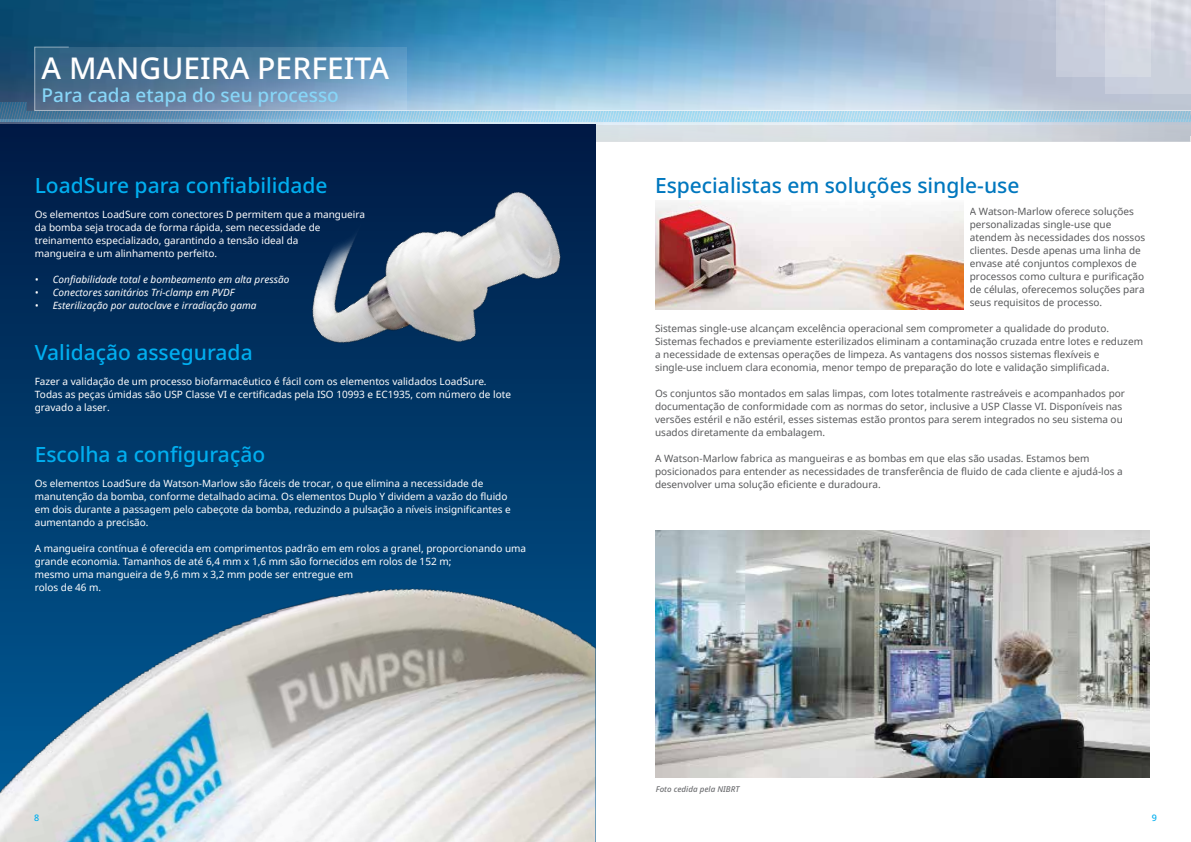
<style>
.page{position:relative;width:1191px;height:842px;background:#fff}
.page>*{position:absolute;margin:0;border:0;box-sizing:border-box;transform-origin:0 0}
.t1{font:500 30px "Noto Sans";color:#fff}
.t2{font:500 21px "Noto Sans";color:#00aeef}
.t3{font:500 21px "Noto Sans";color:#0077be}
.t4{font:500 19px "Noto Sans";color:#87d6f8}
.t5{font:10px/13px "Noto Sans";color:#58595b}
.t6{font:10px/13px "Noto Sans";color:#fff}
.t7{font:italic 10px "Noto Sans";color:#fff}
.t8{font:500 9px "Noto Sans";color:#00aeef}
.t9{font:italic 500 8px "Noto Sans";color:#6d6e71}
</style>
<div class="page">
<img style="left:0;top:0;width:1191px;height:125px">
<svg style="left:595px;top:125px;width:596px;height:17px;background:#d3d9df"></svg>
<svg style="left:0;top:102px;width:1191px;height:17px;background:#91bdd7"></svg>
<hr style="left:0;top:119px;width:1191px;height:3px;background:#9ddcf9">
<svg style="left:34px;top:46px;width:1157px;height:65px;background:#87acc9"></svg>
<div style="left:1056px;top:0;width:49px;height:77px;background:#c9cfdc"></div>
<img style="left:1105px;top:0;width:86px;height:94px">
<svg style="left:0;top:125px;width:595px;height:433px;background:#00305f"></svg>
<img style="left:305px;top:173px;width:279px;height:193px">
<img style="left:0;top:558px;width:595px;height:284px">
<img style="left:655px;top:201px;width:308px;height:109px">
<img style="left:655px;top:530px;width:495px;height:248px">
<h1 class="t1" style="left:42px;top:47px;width:349px">A MANGUEIRA PERFEITA</h1>
<h3 class="t4" style="left:42px;top:82px;width:299px">Para cada etapa do seu processo</h3>
<h2 class="t2" style="left:35px;top:170px;width:294px">LoadSure para confiabilidade</h2>
<p class="t6" style="left:35px;top:207px;width:332px">Os elementos LoadSure com conectores D permitem que a mangueira da bomba seja trocada de forma rápida, sem necessidade de treinamento especializado, garantindo a tensão ideal da<br>mangueira e um alinhamento perfeito.</p>
<p class="t7" style="left:35px;top:272px;width:256px">• Confiabilidade total e bombeamento em alta pressão</p>
<p class="t7" style="left:35px;top:285px;width:201px">• Conectores sanitários Tri-clamp em PVDF</p>
<p class="t7" style="left:35px;top:298px;width:223px">• Esterilização por autoclave e irradiação gama</p>
<h2 class="t2" style="left:35px;top:337px;width:219px">Validação assegurada</h2>
<p class="t6" style="left:35px;top:374px;width:478px">Fazer a validação de um processo biofarmacêutico é fácil com os elementos validados LoadSure.<br>Todas as peças úmidas são USP Classe VI e certificadas pela ISO 10993 e EC1935, com número de lote gravado a laser.</p>
<h2 class="t2" style="left:35px;top:440px;width:232px">Escolha a configuração</h2>
<p class="t6" style="left:35px;top:477px;width:477px">Os elementos LoadSure da Watson-Marlow são fáceis de trocar, o que elimina a necessidade de manutenção da bomba, conforme detalhado acima. Os elementos Duplo Y dividem a vazão do fluido em dois durante a passagem pelo cabeçote da bomba, reduzindo a pulsação a níveis insignificantes e aumentando a precisão.</p>
<p class="t6" style="left:35px;top:542px;width:493px">A mangueira contínua é oferecida em comprimentos padrão em em rolos a granel, proporcionando uma grande economia. Tamanhos de até 6,4 mm x 1,6 mm são fornecidos em rolos de 152 m;<br>mesmo uma mangueira de 9,6 mm x 3,2 mm pode ser entregue em<br>rolos de 46 m.</p>
<h2 class="t3" style="left:655px;top:170px;width:366px">Especialistas em soluções single-use</h2>
<p class="t5" style="left:969px;top:204px;width:177px">A Watson-Marlow oferece soluções personalizadas single-use que atendem às necessidades dos nossos clientes. Desde apenas uma linha de envase até conjuntos complexos de processos como cultura e purificação de células, oferecemos soluções para seus requisitos de processo.</p>
<p class="t5" style="left:655px;top:321px;width:489px">Sistemas single-use alcançam excelência operacional sem comprometer a qualidade do produto.<br>Sistemas fechados e previamente esterilizados eliminam a contaminação cruzada entre lotes e reduzem a necessidade de extensas operações de limpeza. As vantagens dos nossos sistemas flexíveis e single‑use incluem clara economia, menor tempo de preparação do lote e validação simplificada.</p>
<p class="t5" style="left:655px;top:386px;width:471px">Os conjuntos são montados em salas limpas, com lotes totalmente rastreáveis e acompanhados por documentação de conformidade com as normas do setor, inclusive a USP Classe VI. Disponíveis nas versões estéril e não estéril, esses sistemas estão prontos para serem integrados no seu sistema ou usados diretamente da embalagem.</p>
<p class="t5" style="left:655px;top:451px;width:469px">A Watson-Marlow fabrica as mangueiras e as bombas em que elas são usadas. Estamos bem posicionados para entender as necessidades de transferência de fluido de cada cliente e ajudá-los a desenvolver uma solução eficiente e duradoura.</p>
<p class="t9" style="left:656px;top:784px;width:85px">Foto cedida pela NIBRT</p>
<p class="t8" style="left:34px;top:811px;width:7px">8</p>
<p class="t8" style="left:1151px;top:811px;width:7px">9</p>
</div>
